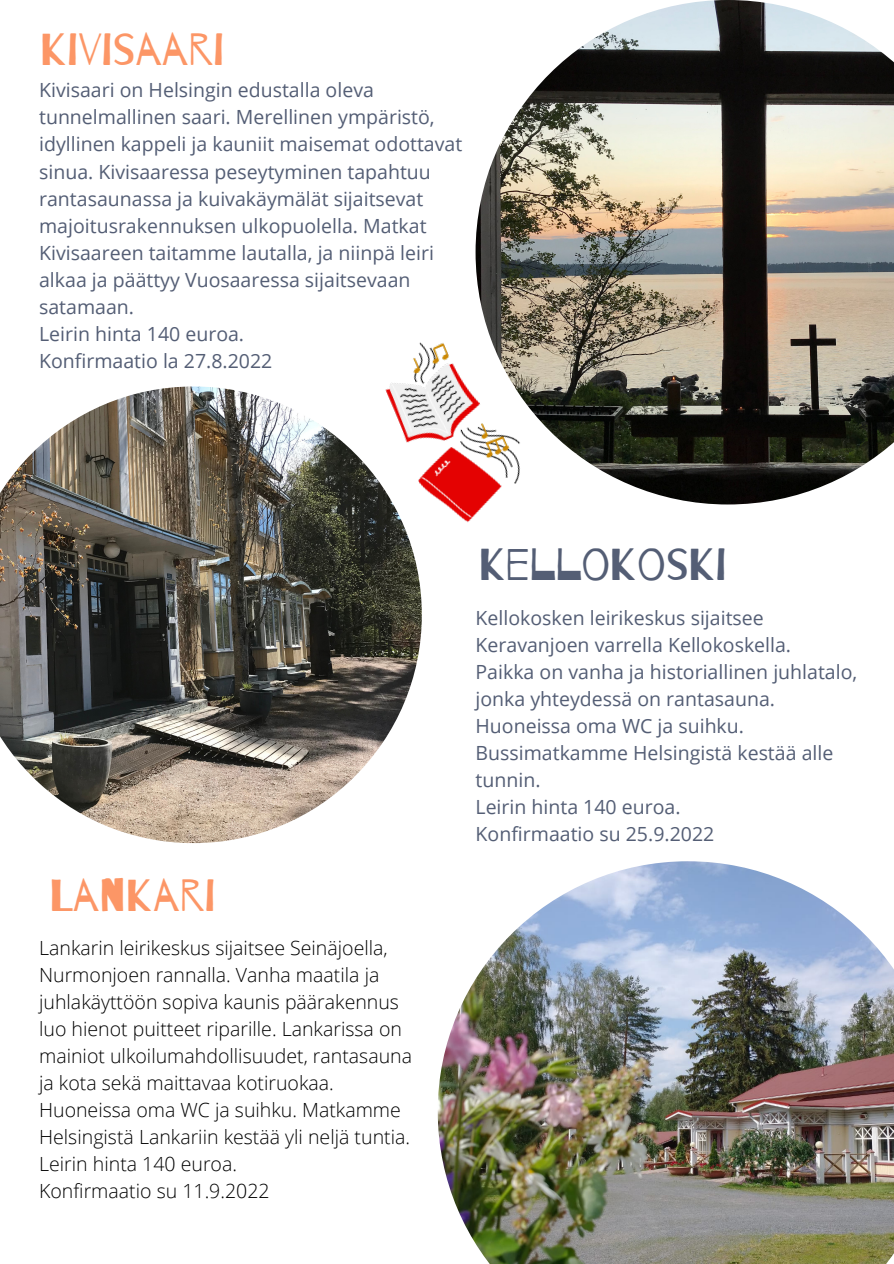
<style>
.page{position:relative;width:894px;height:1264px;background:#fff}
.page>*{position:absolute;margin:0;border:0;box-sizing:border-box;transform-origin:0 0}
.t1{font:45px "Barrio";color:#fc9666}
.t2{font:45px "Barrio";color:#545e75}
.t3{font:19.5px/27px "Open Sans";color:#545e75}
.t4{font:300 19.5px/27px "Open Sans";color:#000}
</style>
<div class="page">
<img style="left:475px;top:0;width:418px;height:504px">
<img style="left:0;top:386px;width:421px;height:457px">
<img style="left:437px;top:861px;width:456px;height:402px">
<img style="left:266px;top:277px;width:362px;height:315px">
<p class="t1" style="left:40px;top:26px;width:185px">KIVISAARI</p>
<p class="t3" style="left:39px;top:76px;width:424px">Kivisaari on Helsingin edustalla oleva tunnelmallinen saari. Merellinen ympäristö, idyllinen kappeli ja kauniit maisemat odottavat sinua. Kivisaaressa peseytyminen tapahtuu rantasaunassa ja kuivakäymälät sijaitsevat majoitusrakennuksen ulkopuolella. Matkat Kivisaareen taitamme lautalla, ja niinpä leiri alkaa ja päättyy Vuosaaressa sijaitsevaan satamaan.</p>
<p class="t3" style="left:39px;top:320px;width:206px">Leirin hinta 140 euroa.</p>
<p class="t3" style="left:39px;top:347px;width:235px">Konfirmaatio la 27.8.2022</p>
<p class="t1" style="left:49px;top:871px;width:168px">LANKARI</p>
<p class="t4" style="left:39px;top:934px;width:374px">Lankarin leirikeskus sijaitsee Seinäjoella, Nurmonjoen rannalla. Vanha maatila ja juhlakäyttöön sopiva kaunis päärakennus luo hienot puitteet riparille. Lankarissa on mainiot ulkoilumahdollisuudet, rantasauna ja kota sekä maittavaa kotiruokaa.<br>Huoneissa oma WC ja suihku. Matkamme Helsingistä Lankariin kestää yli neljä tuntia.</p>
<p class="t4" style="left:39px;top:1150px;width:199px">Leirin hinta 140 euroa.</p>
<p class="t4" style="left:39px;top:1177px;width:232px">Konfirmaatio su 11.9.2022</p>
<p class="t2" style="left:479px;top:540px;width:249px">KELLOKOSKI</p>
<p class="t3" style="left:475px;top:604px;width:317px">Kellokosken leirikeskus sijaitsee<br>Keravanjoen varrella Kellokoskella.</p>
<p class="t3" style="left:475px;top:658px;width:383px">Paikka on vanha ja historiallinen juhlatalo, jonka yhteydessä on rantasauna.<br>Huoneissa oma WC ja suihku.<br>Bussimatkamme Helsingistä kestää alle tunnin.</p>
<p class="t3" style="left:475px;top:793px;width:206px">Leirin hinta 140 euroa.</p>
<p class="t3" style="left:475px;top:820px;width:240px">Konfirmaatio su 25.9.2022</p>
</div>
